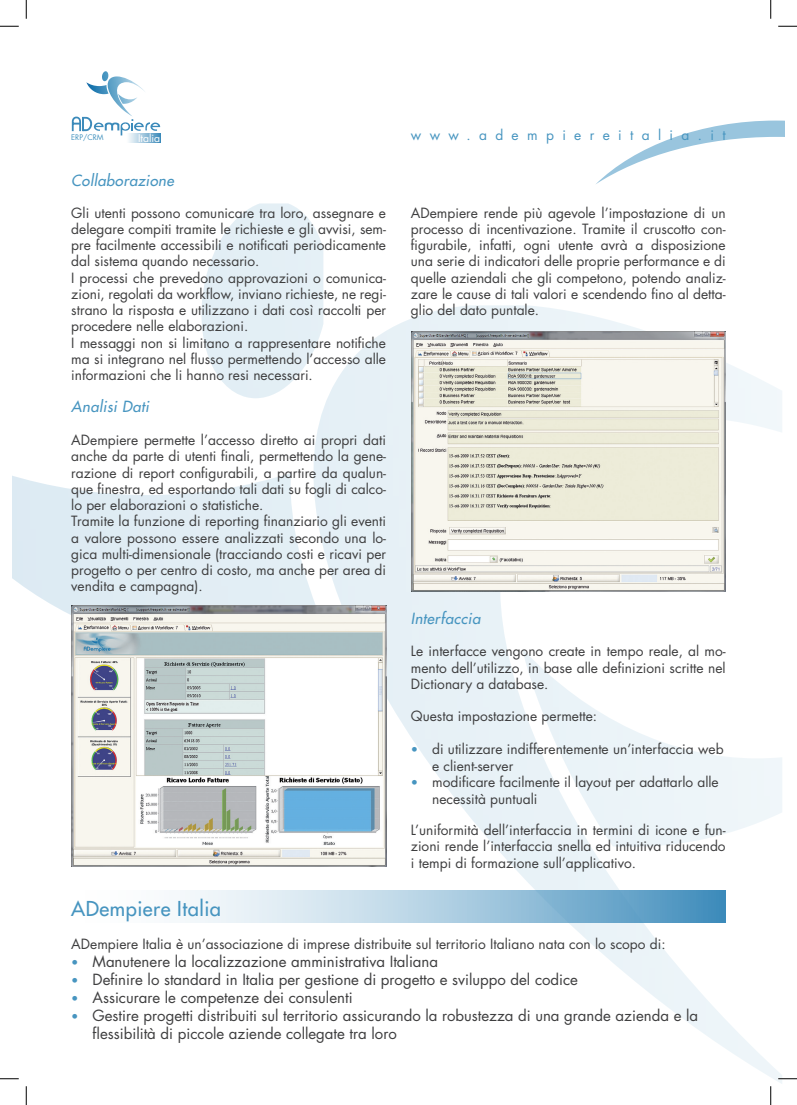
<style>
.page{position:relative;width:797px;height:1105px;background:#fff}
.page>*{position:absolute;margin:0;border:0;box-sizing:border-box;transform-origin:0 0}
.t1{font:20px "Futura";letter-spacing:.025em;color:#4795c0}
.t2{font:15px/18px "Futura";color:#3e3e3f}
.t3{font:italic 15px "Futura";letter-spacing:.025em;color:#4795c0}
.t4{font:13.75px/16.2px "Futura";color:#3e3e3f}
.t5{font:13.75px "Futura";letter-spacing:.605em;color:#4795c0}
.t6{font:10.38px "Futura";color:#fff}
.t7{font:7.5px "Futura";color:#4795c0}
.s1{font-size:12.5px;color:#4795c0}
</style>
<div class="page">
<img style="left:201px;top:203px;width:122px;height:195px">
<img style="left:311px;top:305px;width:471px;height:779px">
<svg style="left:596px;top:121px;width:189px;height:63px"></svg>
<svg style="left:102px;top:71px;width:7px;height:10px"></svg>
<img style="left:86px;top:82px;width:20px;height:12px">
<img style="left:106px;top:76px;width:38px;height:40px">
<svg style="left:129px;top:135px;width:31px;height:8px"></svg>
<svg style="left:72px;top:117px;width:88px;height:18px"></svg>
<svg style="left:180px;top:890px;width:545px;height:32px"></svg>
<img style="left:71px;top:605px;width:315px;height:261px">
<img style="left:411px;top:331px;width:314px;height:260px">
<svg style="left:0;top:25px;width:19px;height:2px"></svg>
<svg style="left:778px;top:25px;width:19px;height:2px"></svg>
<svg style="left:0;top:1078px;width:19px;height:1px"></svg>
<svg style="left:778px;top:1078px;width:19px;height:1px"></svg>
<svg style="left:25px;top:0;width:2px;height:19px"></svg>
<svg style="left:25px;top:1086px;width:2px;height:19px"></svg>
<svg style="left:770px;top:0;width:1px;height:19px"></svg>
<svg style="left:770px;top:1086px;width:1px;height:19px"></svg>
<p class="t7" style="left:71px;top:132px;width:34px">ERP/CRM</p>
<p class="t6" style="left:138px;top:131px;width:24px">Italia</p>
<p class="t5" style="left:411px;top:126px;width:316px">www.adempiereitalia.it</p>
<p class="t3" style="left:71px;top:171px;width:104px">Collaborazione</p>
<p class="t4" style="left:71px;top:204px;width:316px">Gli utenti possono comunicare tra loro, assegnare e delegare compiti tramite le richieste e gli avvisi, sem&shy;pre facilmente accessibili e notificati periodicamente dal sistema quando necessario.<br>I processi che prevedono approvazioni o comunica&shy;zioni, regolati da workflow, inviano richieste, ne regi&shy;strano la risposta e utilizzano i dati così raccolti per procedere nelle elaborazioni.<br>I messaggi non si limitano a rappresentare notifiche ma si integrano nel flusso permettendo l’accesso alle informazioni che li hanno resi necessari.</p>
<p class="t3" style="left:71px;top:397px;width:79px">Analisi Dati</p>
<p class="t4" style="left:71px;top:432px;width:316px">ADempiere permette l’accesso diretto ai propri dati anche da parte di utenti finali, permettendo la gene&shy;razione di report configurabili, a partire da qualun&shy;que finestra, ed esportando tali dati su fogli di calco&shy;lo per elaborazioni o statistiche.<br>Tramite la funzione di reporting finanziario gli eventi a valore possono essere analizzati secondo una lo&shy;gica multi-dimensionale (tracciando costi e ricavi per progetto o per centro di costo, ma anche per area di vendita e campagna).</p>
<p class="t4" style="left:411px;top:204px;width:316px;text-align:justify">ADempiere rende più agevole l’impostazione di un processo di incentivazione. Tramite il cruscotto con&shy;figurabile, infatti, ogni utente avrà a disposizione una serie di indicatori delle proprie performance e di quelle aziendali che gli competono, potendo analiz&shy;zare le cause di tali valori e scendendo fino al detta&shy;glio del dato puntale.</p>
<p class="t3" style="left:411px;top:608px;width:71px">Interfaccia</p>
<p class="t4" style="left:411px;top:643px;width:316px;text-align:justify">Le interfacce vengono create in tempo reale, al mo&shy;mento dell’utilizzo, in base alle definizioni scritte nel Dictionary a database.</p>
<p class="t4" style="left:411px;top:708px;width:188px">Questa impostazione permette:</p>
<p class="t4" style="left:432px;top:741px;width:293px;text-indent:-21px"><span class="s1">•</span> di utilizzare indifferentemente un’interfaccia web e client-server</p>
<p class="t4" style="left:432px;top:774px;width:288px;text-indent:-21px"><span class="s1">•</span> modificare facilmente il layout per adattarlo alle necessità puntuali</p>
<p class="t4" style="left:411px;top:822px;width:316px;text-align:justify">L’uniformità dell’interfaccia in termini di icone e fun&shy;zioni rende l’interfaccia snella ed intuitiva riducendo i tempi di formazione sull’applicativo.</p>
<h1 class="t1" style="left:71px;top:896px;width:151px">ADempiere Italia</h1>
<p class="t4" style="left:71px;top:935px;width:596px">ADempiere Italia è un’associazione di imprese distribuite sul territorio Italiano nata con lo scopo di:</p>
<p class="t2" style="left:71px;top:952px;width:368px"><span class="s1">•</span> Manutenere la localizzazione amministrativa Italiana</p>
<p class="t2" style="left:71px;top:970px;width:508px"><span class="s1">•</span> Definire lo standard in Italia per gestione di progetto e sviluppo del codice</p>
<p class="t2" style="left:71px;top:988px;width:283px"><span class="s1">•</span> Assicurare le competenze dei consulenti</p>
<p class="t2" style="left:93px;top:1006px;width:607px;text-indent:-21px"><span class="s1">•</span> Gestire progetti distribuiti sul territorio assicurando la robustezza di una grande azienda e la flessibilità di piccole aziende collegate tra loro</p>
</div>
